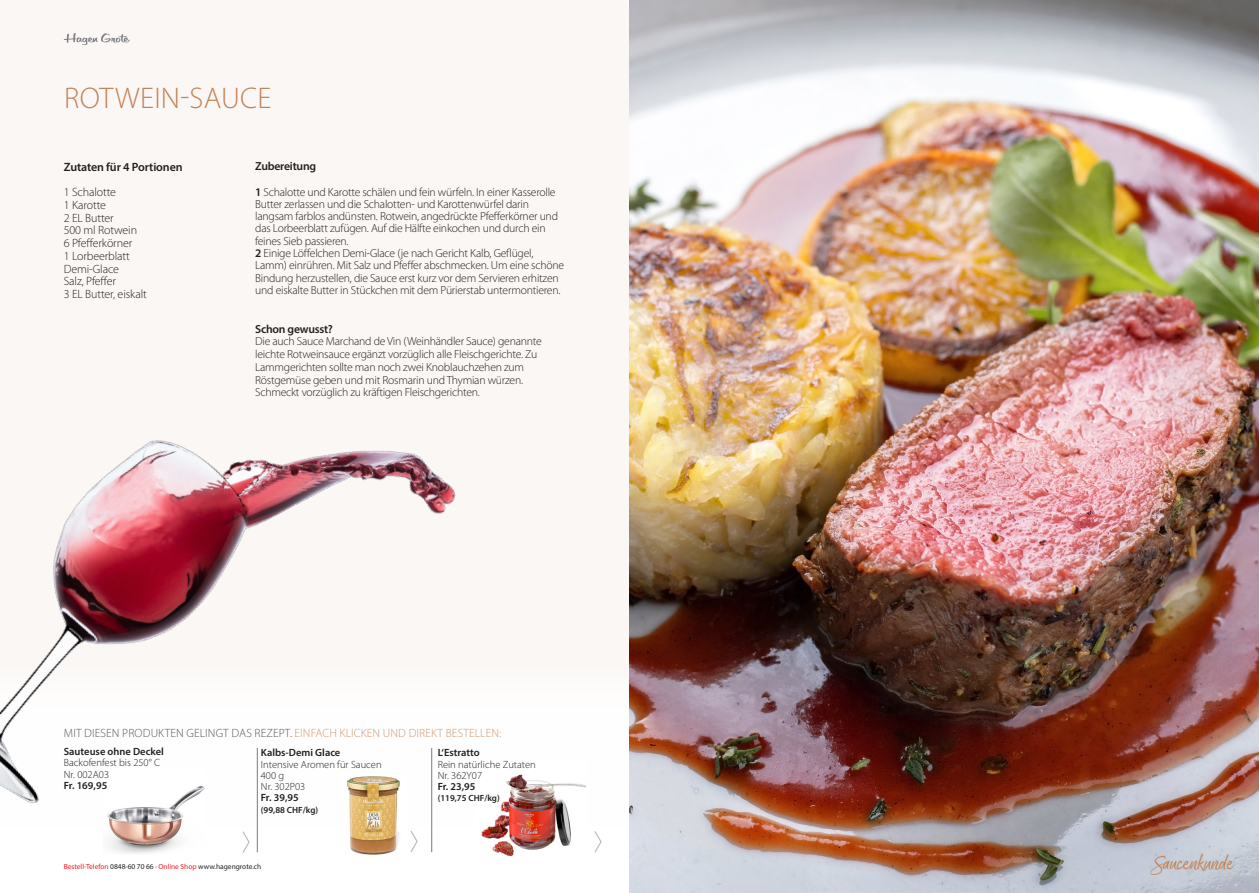
<style>
.page{position:relative;width:1259px;height:893px;background:#fff}
.page>*{position:absolute;margin:0;border:0;box-sizing:border-box;transform-origin:0 0}
.t1{font:300 30px "Myriad Pro";letter-spacing:.01em;color:#c28457}
.t2{font:22.5px "Good Karma";letter-spacing:-.01em;color:#c28457}
.Copy{font:300 12px "Myriad Pro";letter-spacing:-.01em;color:#231f20}
.t3{font:300 12px "Myriad Pro";letter-spacing:.01em;color:#57585a}
.Copy-2{font:600 12px "Myriad Pro";letter-spacing:-.01em;color:#231f20}
.Copy-3{font:300 11.7px/12.3px "Myriad Pro";letter-spacing:-.02em;color:#231f20}
.Copy-4{font:600 11.7px "Myriad Pro";letter-spacing:-.02em;color:#231f20}
.t4{font:300 10.5px/11.2px "Myriad Pro";color:#231f20}
.t5{font:600 10.5px "Myriad Pro";color:#231f20}
.t6{font:600 9px "Myriad Pro";color:#231f20}
.t7{font:7.35px "Myriad Pro";color:#231f20}
.s1{font-weight:600}
.s2{color:#cf9870}
.s3{color:#ee1d23}
</style>
<div class="page">
<div style="left:0;top:0;width:887px;height:893px;background:#fbf7f5"></div>
<div style="left:0;top:663px;width:1259px;height:230px;background:#fff"></div>
<img style="left:629px;top:0;width:630px;height:892px">
<hr style="left:257px;top:748px;width:1px;height:104px;background:#717d83">
<hr style="left:431px;top:748px;width:1px;height:104px;background:#717d83">
<svg style="left:594px;top:831px;width:8px;height:22px"></svg>
<svg style="left:242px;top:831px;width:8px;height:22px"></svg>
<img style="left:349px;top:804px;width:50px;height:51px">
<svg style="left:410px;top:831px;width:8px;height:21px"></svg>
<img style="left:0;top:440px;width:456px;height:364px">
<img style="left:481px;top:774px;width:104px;height:83px">
<img style="left:103px;top:767px;width:102px;height:87px">
<svg style="left:64px;top:33px;width:66px;height:12px"></svg>
<p class="t1" style="left:64px;top:80px;width:209px">ROTWEIN-SAUCE</p>
<p class="Copy-2" style="left:64px;top:159px;width:120px">Zutaten für 4 Portionen</p>
<p class="Copy" style="left:64px;top:185px;width:54px">1 Schalotte</p>
<p class="Copy" style="left:64px;top:198px;width:44px">1 Karotte</p>
<p class="Copy" style="left:64px;top:210px;width:52px">2 EL Butter</p>
<p class="Copy" style="left:64px;top:223px;width:75px">500 ml Rotwein</p>
<p class="Copy" style="left:64px;top:236px;width:70px">6 Pfefferkörner</p>
<p class="Copy" style="left:64px;top:249px;width:68px">1 Lorbeerblatt</p>
<p class="Copy" style="left:64px;top:261px;width:57px">Demi-Glace</p>
<p class="Copy" style="left:64px;top:274px;width:54px">Salz, Pfeffer</p>
<p class="Copy" style="left:64px;top:287px;width:85px">3 EL Butter, eiskalt</p>
<p class="Copy-4" style="left:255px;top:159px;width:62px">Zubereitung</p>
<p class="Copy-3" style="left:255px;top:185px;width:310px"><span class="s1">1</span> Schalotte und Karotte schälen und fein würfeln. In einer Kasserolle Butter zerlassen und die Schalotten- und Karottenwürfel darin langsam farblos andünsten. Rotwein, angedrückte Pfefferkörner und das Lorbeerblatt zufügen. Auf die Hälfte einkochen und durch ein feines Sieb passieren.<br><span class="s1">2</span> Einige Löffelchen Demi-Glace (je nach Gericht Kalb, Geflügel, Lamm) einrühren. Mit Salz und Pfeffer abschmecken. Um eine schöne Bindung herzustellen, die Sauce erst kurz vor dem Servieren erhitzen und eiskalte Butter in Stückchen mit dem Pürierstab untermontieren.</p>
<p class="Copy-3" style="left:255px;top:322px;width:288px;line-height:12.8px"><span class="s1">Schon gewusst?<br></span>Die auch Sauce Marchand de Vin (Weinhändler Sauce) genannte leichte Rotweinsauce ergänzt vorzüglich alle Fleischgerichte. Zu Lammgerichten sollte man noch zwei Knoblauchzehen zum Röstgemüse geben und mit Rosmarin und Thymian würzen.<br>Schmeckt vorzüglich zu kräftigen Fleischgerichten.</p>
<p class="t3" style="left:64px;top:726px;width:439px">MIT DIESEN PRODUKTEN GELINGT DAS REZEPT. <span class="s2">EINFACH KLICKEN UND DIREKT BESTELLEN:</span></p>
<p class="t5" style="left:64px;top:745px;width:102px">Sauteuse ohne Deckel</p>
<p class="t4" style="left:64px;top:757px;width:98px">Backofenfest bis 250° C</p>
<p class="t4" style="left:64px;top:768px;width:47px">Nr. 002A03</p>
<p class="t5" style="left:64px;top:779px;width:45px">Fr. 169,95</p>
<p class="t5" style="left:261px;top:746px;width:81px">Kalbs-Demi Glace</p>
<p class="t4" style="left:261px;top:758px;width:122px">Intensive Aromen für Saucen<br>400 g</p>
<p class="t4" style="left:261px;top:781px;width:46px">Nr. 302P03</p>
<p class="t5" style="left:261px;top:791px;width:39px">Fr. 39,95</p>
<p class="t6" style="left:261px;top:804px;width:59px">(99,88 CHF/kg)</p>
<p class="t5" style="left:438px;top:746px;width:44px">L‘Estratto</p>
<p class="t4" style="left:438px;top:758px;width:100px">Rein natürliche Zutaten</p>
<p class="t4" style="left:438px;top:770px;width:46px">Nr. 362Y07</p>
<p class="t5" style="left:438px;top:780px;width:39px">Fr. 23,95</p>
<p class="t6" style="left:438px;top:792px;width:64px">(119,75 CHF/kg)</p>
<p class="t7" style="left:64px;top:862px;width:199px"><span class="s3">Bestell-Telefon</span> 0848-60 70 66 · <span class="s3">Online Shop</span> www.hagengrote.ch</p>
<h2 class="t2" style="left:1154px;top:850px;width:80px">Saucenkunde</h2>
</div>
